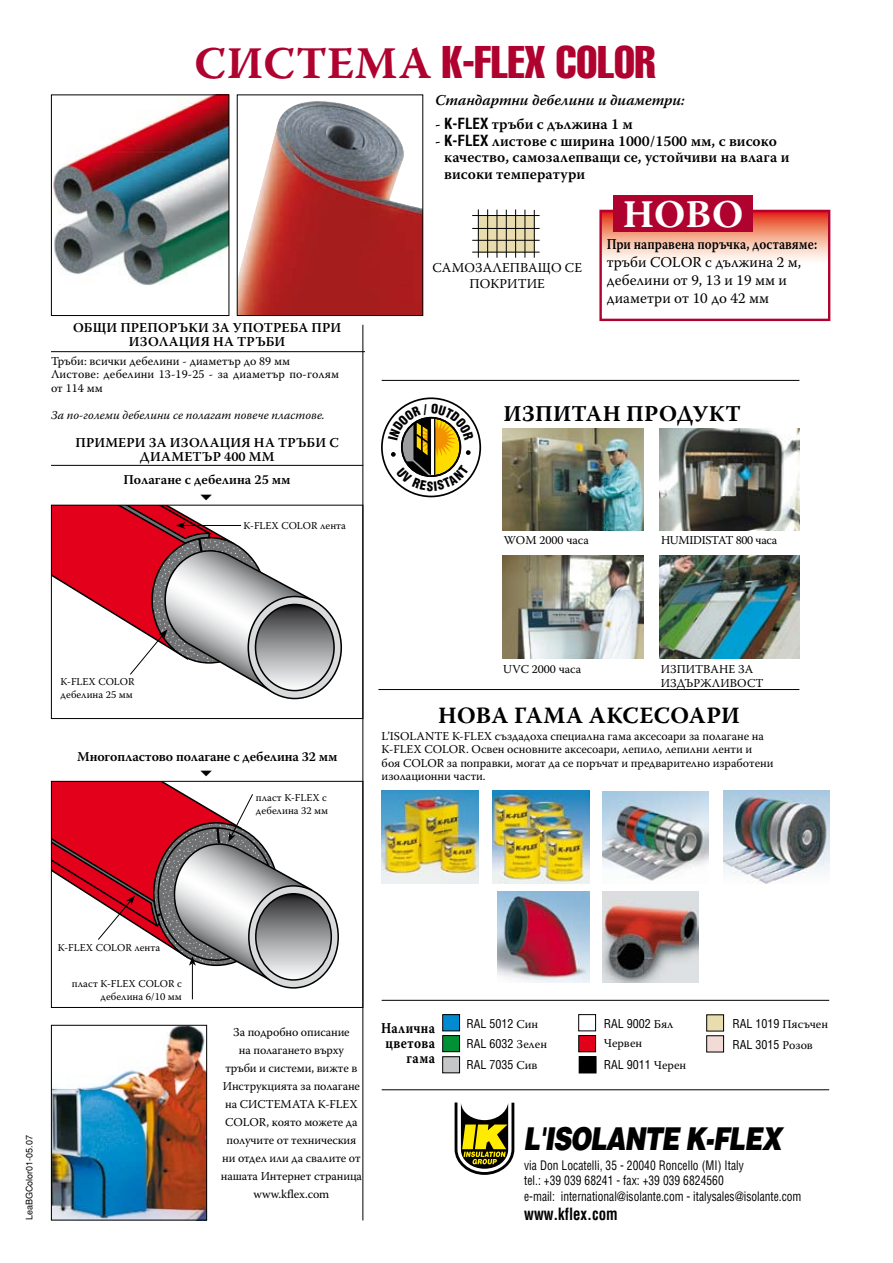
<style>
.page{position:relative;width:893px;height:1263px;background:#fff}
.page>*{position:absolute;margin:0;border:0;box-sizing:border-box;transform-origin:0 0}
.t1{font:extra-condensed 45px "Helvetica";color:#af022f}
.t2{font:700 39px "Warnock Pro";color:#fff}
.t3{font:italic 900 31.5px "Helvetica";letter-spacing:-.05em;color:#000;scale:.8 1}
.t4{font:700 23.25px "Warnock Pro";letter-spacing:.015em;color:#000}
.t5{font:700 22.5px "Warnock Pro";letter-spacing:.015em;color:#000}
.t6{font:700 condensed 16.5px "Helvetica";color:#000;scale:.9 1}
.t7{font:600 15px/16.5px "Warnock Pro";color:#000}
.t8{font:15px/18px "Warnock Pro";color:#000}
.t9{font:600 15px "Warnock Pro";color:#000;scale:.85 1}
.t10{font:italic 600 15px "Warnock Pro";color:#000}
.t11{font:700 15px/15px "Warnock Pro";letter-spacing:.025em;color:#000;text-align:right;scale:.85 1}
.t12{font:600 13.5px/13.5px "Warnock Pro";color:#000}
.t13{font:600 13.5px/13.5px "Warnock Pro";letter-spacing:.205em;color:#000;text-align:center}
.t14{font:13.5px/16.2px "Warnock Pro";letter-spacing:.005em;color:#000;text-align:center}
.t15{font:condensed 12.75px/15.3px "Helvetica";letter-spacing:.005em;color:#000;scale:.9 1}
.t16{font:12px/18px "Warnock Pro";letter-spacing:-.005em;color:#000}
.t17{font:condensed 12px/20.7px "Helvetica";color:#000}
.t18{font:italic 12px "Warnock Pro";color:#000}
.t19{font:12px "Warnock Pro";letter-spacing:-.025em;color:#000}
.t20{font:10.5px/12.8px "Warnock Pro";color:#000}
.t21{font:9px "Helvetica";color:#000}
.s1{font-family:"Warnock Pro";font-weight:700;font-stretch:normal}
.s2{font-family:"Helvetica";font-weight:700;font-stretch:condensed}
.s3{font-family:"Warnock Pro";font-stretch:normal}
</style>
<div class="page">
<svg style="left:602px;top:213px;width:225px;height:47px;background:#f6b6a1"></svg>
<div style="left:599px;top:210px;width:231px;height:111px;border:2px solid #af022f"></div>
<img style="left:53px;top:96px;width:174px;height:189px">
<div style="left:51px;top:94px;width:178px;height:222px;border:1px solid #000"></div>
<img style="left:239px;top:101px;width:182px;height:213px">
<div style="left:237px;top:94px;width:186px;height:222px;border:1px solid #000"></div>
<img style="left:53px;top:1027px;width:152px;height:191px">
<div style="left:51px;top:1025px;width:156px;height:195px;border:1px solid #000"></div>
<hr style="left:51px;top:465px;width:312px;height:1px;background:#000">
<hr style="left:378px;top:689px;width:421px;height:1px;background:#000">
<hr style="left:382px;top:380px;width:417px;height:1px;background:#000">
<hr style="left:51px;top:351px;width:314px;height:1px;background:#000">
<svg style="left:455px;top:1102px;width:59px;height:73px"></svg>
<hr style="left:382px;top:1000px;width:447px;height:1px;background:#000">
<hr style="left:382px;top:1089px;width:447px;height:1px;background:#000">
<div style="left:443px;top:1035px;width:17px;height:17px;background:#009036"></div>
<div style="left:442px;top:1035px;width:18px;height:17px;border:1px solid #000"></div>
<div style="left:443px;top:1015px;width:17px;height:16px;background:#008bd0"></div>
<div style="left:442px;top:1014px;width:18px;height:17px;border:1px solid #000"></div>
<div style="left:443px;top:1057px;width:17px;height:16px;background:#c5c6c8"></div>
<div style="left:442px;top:1056px;width:18px;height:17px;border:1px solid #000"></div>
<div style="left:578px;top:1014px;width:18px;height:17px;border:1px solid #000"></div>
<div style="left:579px;top:1035px;width:17px;height:17px;background:#e2001a"></div>
<div style="left:578px;top:1035px;width:18px;height:17px;border:1px solid #000"></div>
<div style="left:579px;top:1057px;width:17px;height:16px;background:#000"></div>
<div style="left:579px;top:1056px;width:17px;height:17px;border:1px solid #000"></div>
<svg style="left:248px;top:596px;width:93px;height:102px"></svg>
<svg style="left:255px;top:604px;width:79px;height:87px"></svg>
<svg style="left:249px;top:886px;width:89px;height:102px"></svg>
<svg style="left:256px;top:894px;width:75px;height:86px"></svg>
<hr style="left:192px;top:963px;width:1px;height:36px;background:#000">
<div style="left:478px;top:216px;width:56px;height:36px;background:#e9ddb0"></div>
<hr style="left:478px;top:209px;width:1px;height:49px;background:#000">
<hr style="left:487px;top:209px;width:1px;height:49px;background:#000">
<hr style="left:497px;top:210px;width:1px;height:48px;background:#000">
<hr style="left:506px;top:210px;width:1px;height:48px;background:#000">
<hr style="left:515px;top:209px;width:1px;height:49px;background:#000">
<hr style="left:525px;top:210px;width:1px;height:48px;background:#000">
<hr style="left:534px;top:210px;width:1px;height:48px;background:#000">
<hr style="left:472px;top:228px;width:68px;height:1px;background:#000">
<hr style="left:472px;top:215px;width:68px;height:1px;background:#000">
<hr style="left:472px;top:240px;width:68px;height:1px;background:#000">
<hr style="left:472px;top:252px;width:68px;height:1px;background:#000">
<div style="left:707px;top:1015px;width:17px;height:16px;background:#e9ddb0"></div>
<div style="left:706px;top:1014px;width:18px;height:17px;border:1px solid #000"></div>
<div style="left:707px;top:1036px;width:17px;height:16px;background:#f2dbd7"></div>
<div style="left:706px;top:1035px;width:18px;height:17px;border:1px solid #000"></div>
<img style="left:659px;top:428px;width:141px;height:102px">
<img style="left:659px;top:556px;width:141px;height:102px">
<img style="left:503px;top:428px;width:140px;height:102px">
<img style="left:503px;top:556px;width:140px;height:102px">
<hr style="left:362px;top:325px;width:1px;height:895px;background:#000">
<img style="left:492px;top:791px;width:97px;height:92px">
<img style="left:497px;top:892px;width:92px;height:91px">
<img style="left:603px;top:892px;width:95px;height:91px">
<img style="left:382px;top:791px;width:97px;height:92px">
<img style="left:603px;top:792px;width:105px;height:89px">
<img style="left:724px;top:791px;width:105px;height:92px">
<div style="left:613px;top:196px;width:140px;height:36px;background:#af022f"></div>
<svg style="left:51px;top:504px;width:264px;height:191px"></svg>
<svg style="left:51px;top:780px;width:262px;height:206px"></svg>
<svg style="left:381px;top:397px;width:101px;height:101px"></svg>
<h1 class="t1" style="left:195px;top:33px;width:463px"><span class="s1">СИСТЕМА</span> K-FLEX COLOR</h1>
<p class="t10" style="left:435px;top:91px;width:251px">Стандартни дебелини и диаметри:</p>
<p class="t7" style="left:435px;top:116px;width:199px">- <span class="s2">K-FLEX</span> тръби с дължина 1 м</p>
<p class="t7" style="left:444px;top:132px;width:347px;text-indent:-9px">- <span class="s2">K-FLEX</span> листове с ширина 1000/1500 мм, с високо качество, самозалепващи се, устойчиви на влага и високи температури</p>
<p class="t13" style="left:73px;top:321px;width:267px">Общи препоръки за употреба при изолация на тръби</p>
<p class="t16" style="left:51px;top:354px;width:290px;line-height:13.5px">Тръби: всички дебелини - диаметър до 89 мм<br>Листове: дебелини 13-19-25 - за диаметър по-голям от 114 мм</p>
<p class="t18" style="left:51px;top:408px;width:275px">За по-големи дебелини се полагат повече пластове.</p>
<p class="t12" style="left:75px;top:436px;width:31px">Приме</p>
<p class="t12" style="left:140px;top:436px;width:197px;text-indent:-13px">ри за изолация на тръби с диамет</p>
<p class="t12" style="left:202px;top:449px;width:61px">ър 400 мм</p>
<p class="t12" style="left:124px;top:472px;width:169px">Полагане с дебелина 25 мм</p>
<p class="t20" style="left:243px;top:519px;width:104px">K-FLEX COLOR лента</p>
<p class="t14" style="left:432px;top:259px;width:151px">САМОЗАЛЕПВАЩО СЕ<br>ПОКРИТИЕ</p>
<h2 class="t2" style="left:623px;top:191px;width:122px">НОВО</h2>
<p class="t9" style="left:607px;top:235px;width:249px">При направена поръчка, доставяме:</p>
<p class="t8" style="left:607px;top:253px;width:196px">тръби COLOR с дължина 2 м, дебелини от 9, 13 и 19 мм и диаметри от 10 до 42 мм</p>
<h3 class="t5" style="left:503px;top:400px;width:239px">ИЗПИТАН ПРОДУКТ</h3>
<p class="t16" style="left:504px;top:531px;width:87px">WOM 2000 часа</p>
<p class="t19" style="left:661px;top:533px;width:118px">HUMIDISTAT 800 часа</p>
<p class="t20" style="left:61px;top:675px;width:76px">K-FLEX COLOR дебелина 25 мм</p>
<p class="t12" style="left:77px;top:749px;width:262px">Многопластово полагане с дебелина 32 мм</p>
<p class="t20" style="left:256px;top:791px;width:74px">пласт K-FLEX с дебелина 32 мм</p>
<p class="t16" style="left:503px;top:660px;width:79px">UVC 2000 часа</p>
<p class="t16" style="left:661px;top:662px;width:104px;line-height:13.5px">ИЗПИТВАНЕ ЗА<br>ИЗДЪРЖЛИВОСТ</p>
<h3 class="t4" style="left:438px;top:701px;width:303px">НОВА ГАМА АКСЕСОАРИ</h3>
<p class="t16" style="left:382px;top:729px;width:393px;line-height:13.5px">L’ISOLANTE K-FLEX създадоха специална гама аксесоари за полагане на K-FLEX COLOR. Освен основните аксесоари, лепило, лепилни ленти и боя COLOR за поправки, могат да се поръчат и предварително изработени изолационни части.</p>
<p class="t20" style="left:58px;top:941px;width:104px">K-FLEX COLOR лента</p>
<p class="t20" style="left:72px;top:977px;width:111px;text-align:right">пласт K-FLEX COLOR с дебелина 6/10 мм</p>
<p class="t21" style="left:24px;top:1220px;width:87px;rotate:-90deg">LeaBGColor01-05.07</p>
<p class="t16" style="left:221px;top:1022px;width:143px;text-align:center">За подробно описание<br>на полагането върху<br>тръби и системи, вижте в<br>Инструкцията за полагане на СИСТЕМАТА K-FLEX<br>COLOR, която можете да получите от техническия ни отдел или да свалите от нашата Интернет страница www.kflex.com</p>
<p class="t17" style="left:467px;top:1012px;width:82px">RAL 5012 <span class="s3">Син<br></span>RAL 6032 <span class="s3">Зелен<br></span>RAL 7035 <span class="s3">Сив</span></p>
<p class="t17" style="left:604px;top:1013px;width:71px">RAL 9002 <span class="s3">Бял</span></p>
<p class="t11" style="left:381px;top:1020px;width:65px">Налична цветова гама</p>
<p class="t17" style="left:732px;top:1013px;width:97px">RAL 1019 <span class="s3">Пясъчен<br></span>RAL 3015 <span class="s3">Розов</span></p>
<p class="t16" style="left:604px;top:1034px;width:40px">Червен</p>
<p class="t17" style="left:604px;top:1054px;width:84px">RAL 9011 <span class="s3">Черен</span></p>
<h3 class="t3" style="left:523px;top:1118px;width:324px">L'ISOLANTE K-FLEX</h3>
<p class="t15" style="left:524px;top:1157px;width:310px">via Don Locatelli, 35 - 20040 Roncello (MI) Italy<br>tel.: +39 039 68241 - fax: +39 039 6824560<br>e-mail: international@isolante.com - italysales@isolante.com</p>
<h3 class="t6" style="left:524px;top:1204px;width:105px">www.kflex.com</h3>
</div>
